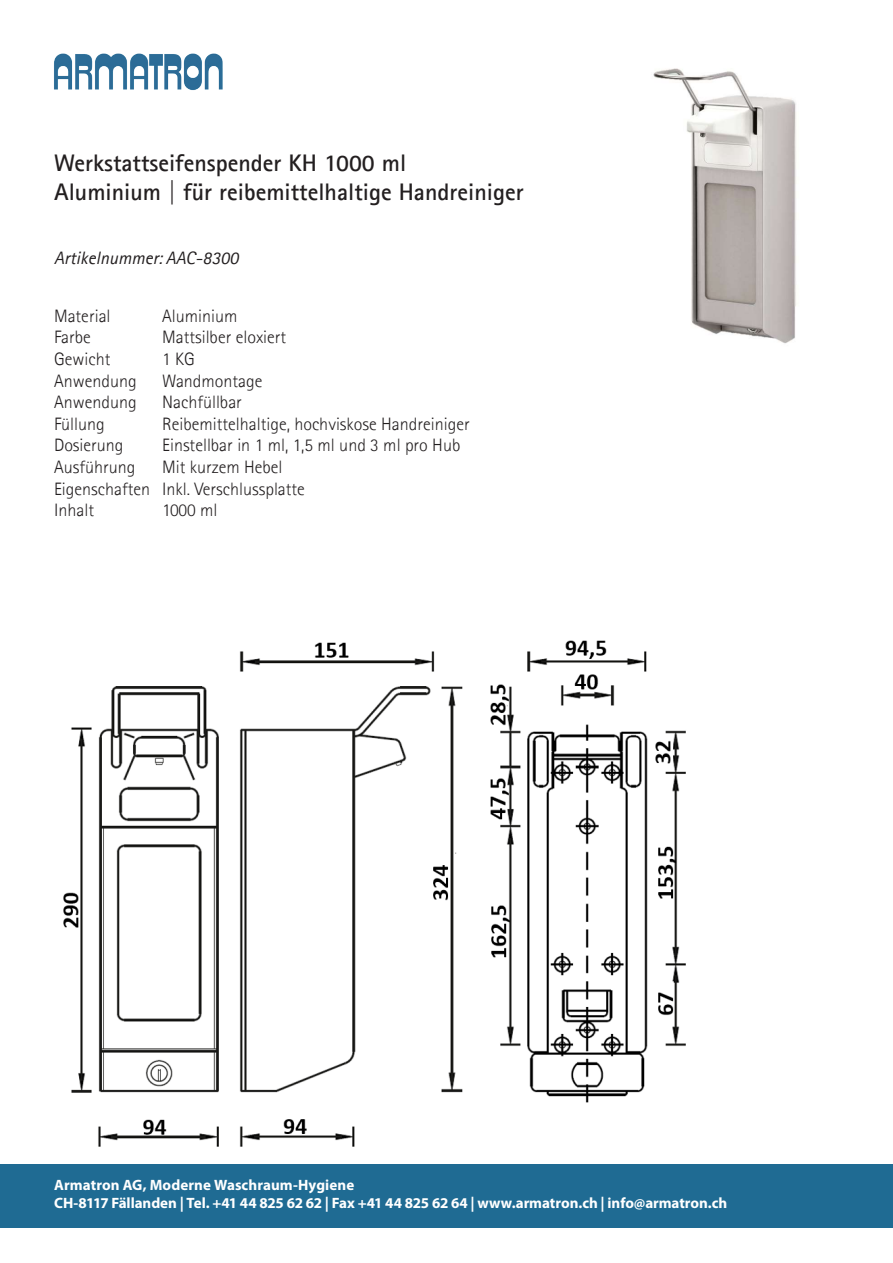
<style>
.page{position:relative;width:893px;height:1263px;background:#fff}
.page>*{position:absolute;margin:0;border:0;box-sizing:border-box;transform-origin:0 0}
.t1{font:700 24px/28.8px "Agfa Rotis Sans Serif";color:#231f20}
.t2{font:300 18px/21.6px "Agfa Rotis Sans Serif";color:#231f20}
.t3{font:italic 18px "Agfa Rotis Sans Serif";color:#231f20}
.t4{font:700 15px/18px "Myriad Pro";letter-spacing:-.005em;color:#fff}
</style>
<div class="page">
<div style="left:0;top:1164px;width:893px;height:64px;background:#1f6b93"></div>
<img style="left:54px;top:53px;width:169px;height:37px">
<img style="left:653px;top:68px;width:143px;height:276px">
<img style="left:63px;top:640px;width:623px;height:507px">
<h1 class="t1" style="left:54px;top:149px;width:471px">Werkstattseifenspender KH 1000 ml<br>Aluminium | für reibemittelhaltige Handreiniger</h1>
<p class="t3" style="left:54px;top:248px;width:186px">Artikelnummer: AAC-8300</p>
<p class="t2" style="left:54px;top:307px;width:58px">Material</p>
<p class="t2" style="left:162px;top:307px;width:77px">Aluminium</p>
<p class="t2" style="left:54px;top:328px;width:38px">Farbe</p>
<p class="t2" style="left:162px;top:328px;width:126px">Mattsilber eloxiert</p>
<p class="t2" style="left:54px;top:350px;width:58px">Gewicht</p>
<p class="t2" style="left:162px;top:350px;width:34px">1 KG</p>
<p class="t2" style="left:54px;top:371px;width:84px">Anwendung</p>
<p class="t2" style="left:162px;top:371px;width:102px">Wandmontage</p>
<p class="t2" style="left:54px;top:393px;width:84px">Anwendung</p>
<p class="t2" style="left:162px;top:393px;width:81px">Nachfüllbar</p>
<p class="t2" style="left:54px;top:415px;width:52px">Füllung</p>
<p class="t2" style="left:162px;top:415px;width:309px">Reibemittelhaltige, hochviskose Handreiniger</p>
<p class="t2" style="left:54px;top:436px;width:71px">Dosierung</p>
<p class="t2" style="left:162px;top:436px;width:300px">Einstellbar in 1 ml, 1,5 ml und 3 ml pro Hub</p>
<p class="t2" style="left:54px;top:458px;width:83px">Ausführung</p>
<p class="t2" style="left:54px;top:458px;width:252px;text-indent:108px">Mit kurzem Hebel<br>Eigenschaften Inkl. Verschlussplatte<br>Inhalt</p>
<p class="t2" style="left:162px;top:501px;width:57px">1000 ml</p>
<p class="t4" style="left:54px;top:1177px;width:675px">Armatron AG, Moderne Waschraum-Hygiene<br>CH-8117 Fällanden | Tel. +41 44 825 62 62 | Fax +41 44 825 62 64 | www.armatron.ch | info@armatron.ch</p>
</div>
